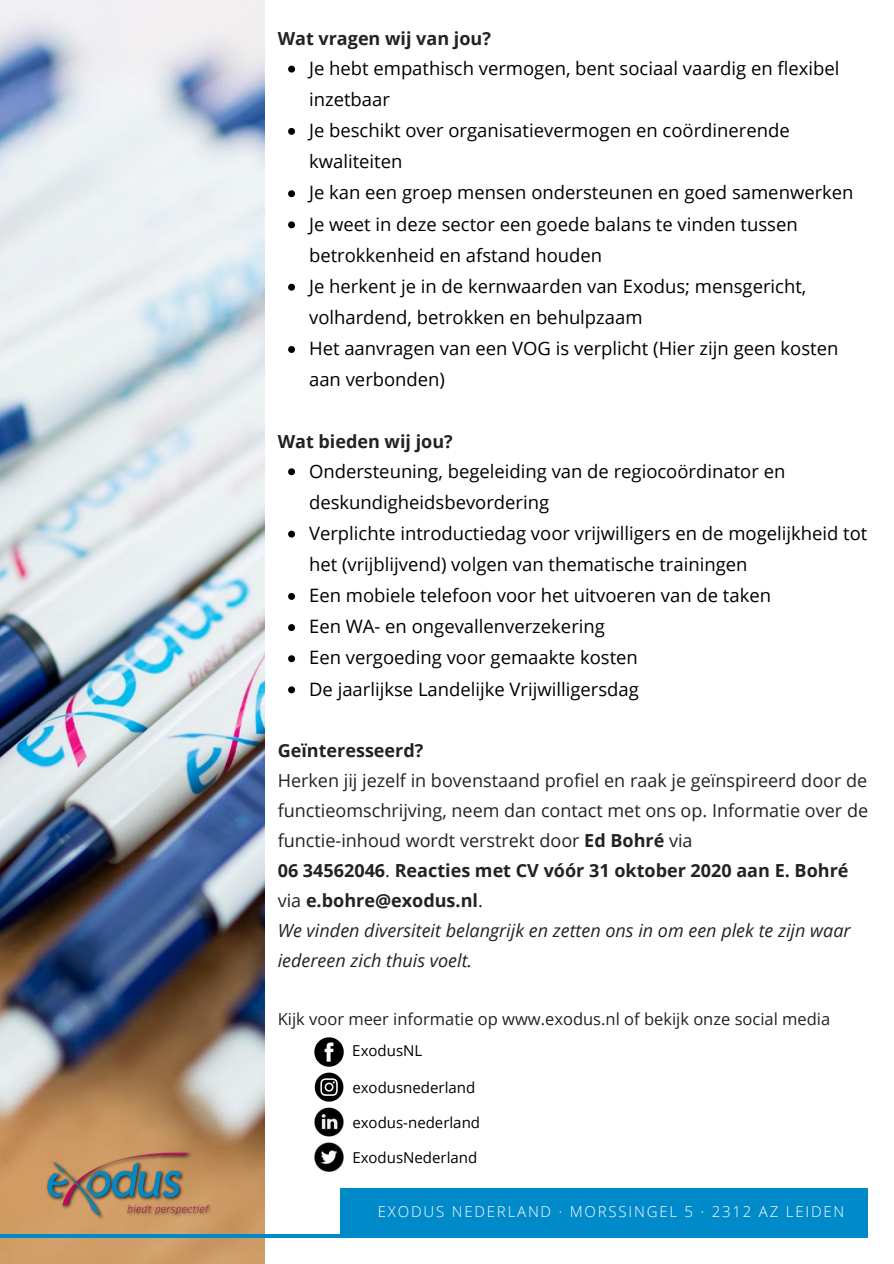
<style>
.page{position:relative;width:894px;height:1264px;background:#fff}
.page>*{position:absolute;margin:0;border:0;box-sizing:border-box;transform-origin:0 0}
.t1{font:18.45px/31.2px "Open Sans";color:#000}
.t2{font:18px/30px "Open Sans";color:#222}
.t3{font:700 18px "Open Sans";color:#222}
.t4{font:16.5px "Open Sans";color:#222}
.t5{font:15px "Open Sans";color:#000}
.t6{font:300 15px "Open Sans";letter-spacing:.12em;color:#fff}
.s1{font-weight:700}
.s2{font-style:italic}
</style>
<div class="page">
<svg style="left:288px;top:66px;width:7px;height:7px"></svg>
<svg style="left:288px;top:128px;width:7px;height:7px"></svg>
<svg style="left:288px;top:190px;width:7px;height:7px"></svg>
<svg style="left:288px;top:221px;width:7px;height:7px"></svg>
<svg style="left:288px;top:284px;width:7px;height:6px"></svg>
<svg style="left:288px;top:346px;width:7px;height:7px"></svg>
<svg style="left:288px;top:468px;width:7px;height:7px"></svg>
<svg style="left:288px;top:530px;width:7px;height:7px"></svg>
<svg style="left:288px;top:593px;width:7px;height:7px"></svg>
<svg style="left:288px;top:624px;width:7px;height:7px"></svg>
<svg style="left:288px;top:655px;width:7px;height:7px"></svg>
<svg style="left:288px;top:686px;width:7px;height:7px"></svg>
<img style="left:0;top:0;width:265px;height:1263px">
<hr style="left:0;top:1234px;width:867px;height:3px;background:#008aca">
<div style="left:340px;top:1187px;width:527px;height:49px;background:#008aca"></div>
<img style="left:33px;top:1138px;width:185px;height:95px">
<img style="left:314px;top:1072px;width:29px;height:29px">
<img style="left:314px;top:1037px;width:29px;height:29px">
<img style="left:314px;top:1107px;width:30px;height:29px">
<img style="left:314px;top:1142px;width:29px;height:29px">
<p class="t3" style="left:277px;top:26px;width:215px">Wat vragen wij van jou?</p>
<p class="t1" style="left:309px;top:52px;width:546px">Je hebt empathisch vermogen, bent sociaal vaardig en flexibel inzetbaar<br>Je beschikt over organisatievermogen en coördinerende kwaliteiten<br>Je kan een groep mensen ondersteunen en goed samenwerken Je weet in deze sector een goede balans te vinden tussen betrokkenheid en afstand houden<br>Je herkent je in de kernwaarden van Exodus; mensgericht, volhardend, betrokken en behulpzaam<br>Het aanvragen van een VOG is verplicht (Hier zijn geen kosten aan verbonden)</p>
<p class="t3" style="left:277px;top:428px;width:176px">Wat bieden wij jou?</p>
<p class="t1" style="left:309px;top:455px;width:559px">Ondersteuning, begeleiding van de regiocoördinator en deskundigheidsbevordering<br>Verplichte introductiedag voor vrijwilligers en de mogelijkheid tot het (vrijblijvend) volgen van thematische trainingen<br>Een mobiele telefoon voor het uitvoeren van de taken<br>Een WA- en ongevallenverzekering<br>Een vergoeding voor gemaakte kosten<br>De jaarlijkse Landelijke Vrijwilligersdag</p>
<p class="t3" style="left:277px;top:737px;width:147px">Geïnteresseerd?</p>
<p class="t2" style="left:277px;top:764px;width:591px">Herken jij jezelf in bovenstaand profiel en raak je geïnspireerd door de functieomschrijving, neem dan contact met ons op. Informatie over de functie-inhoud wordt verstrekt door <span class="s1">Ed Bohré</span> via<br><span class="s1">06 34562046</span>. <span class="s1">Reacties met CV vóór 31 oktober 2020 aan E. Bohré </span>via <span class="s1">e.bohre@exodus.nl</span>.<br><span class="s2">We vinden diversiteit belangrijk en zetten ons in om een plek te zijn waar iedereen zich thuis voelt.</span></p>
<p class="t4" style="left:277px;top:1006px;width:554px">Kijk voor meer informatie op www.exodus.nl of bekijk onze social media</p>
<p class="t5" style="left:352px;top:1039px;width:71px">ExodusNL</p>
<p class="t5" style="left:352px;top:1076px;width:124px">exodusnederland</p>
<p class="t5" style="left:352px;top:1111px;width:129px">exodus-nederland</p>
<p class="t5" style="left:352px;top:1146px;width:126px">ExodusNederland</p>
<p class="t6" style="left:378px;top:1200px;width:468px">EXODUS NEDERLAND · MORSSINGEL 5 · 2312 AZ LEIDEN</p>
</div>
